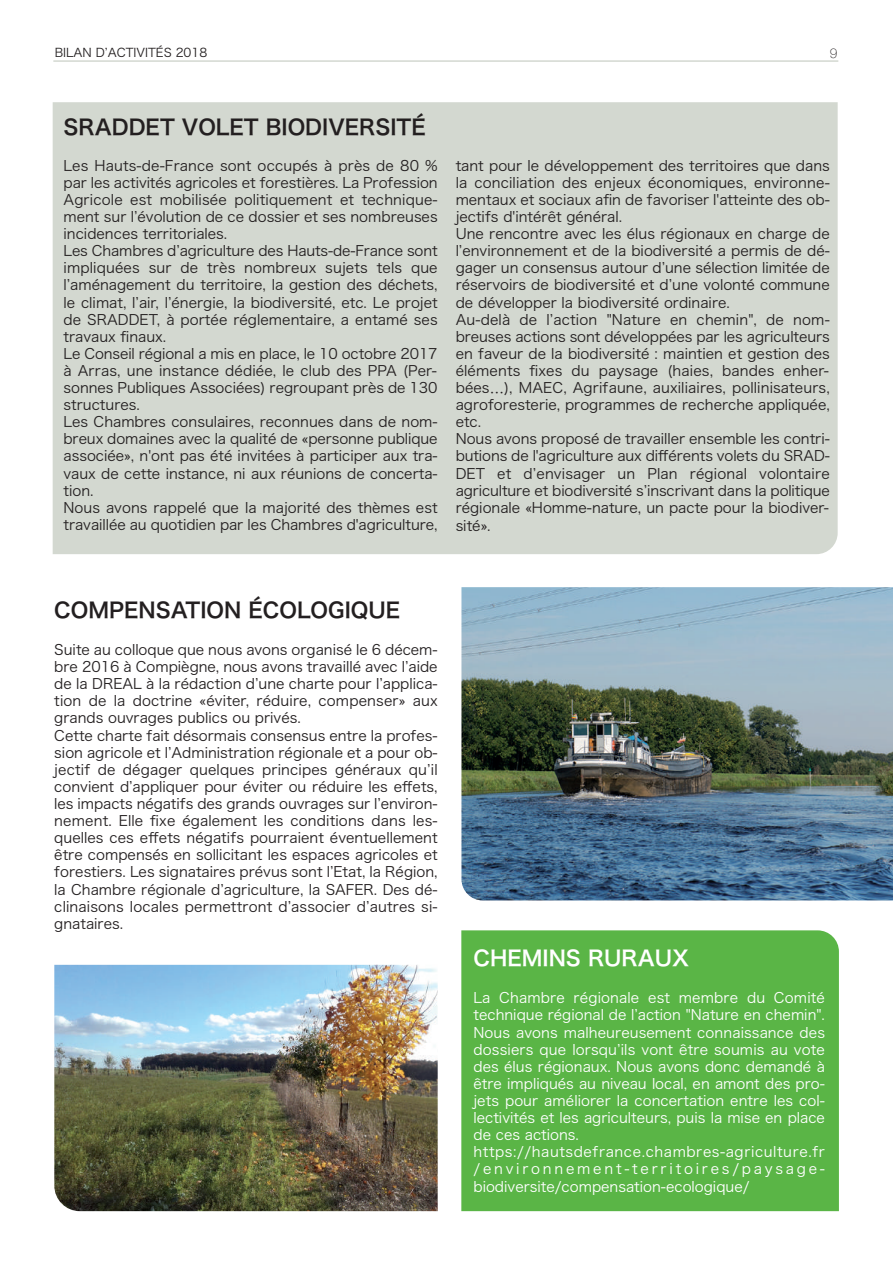
<style>
.page{position:relative;width:893px;height:1263px;background:#fff}
.page>*{position:absolute;margin:0;border:0;box-sizing:border-box;transform-origin:0 0}
.t1{font:21px "Hiragino Sans W6";color:#231f20}
.t2{font:21px "Hiragino Sans W6";color:#fff}
.t3{font:14.25px/17.1px "Hiragino Sans W3";color:#231f20}
.t4{font:14.25px/17.1px "Hiragino Sans W3";letter-spacing:.005em;color:#fff}
.t5{font:100 13.5px "Helvetica Neue";color:#231f20}
.t6{font:12px "Hiragino Sans W3";color:#231f20}
</style>
<div class="page">
<div style="left:53px;top:102px;width:785px;height:452px;background:#d3d8d0"></div>
<hr style="left:53px;top:60px;width:785px;height:2px;background:#d3d8d0">
<div style="left:461px;top:930px;width:378px;height:281px;background:#5ab546"></div>
<img style="left:54px;top:965px;width:384px;height:246px">
<img style="left:461px;top:587px;width:432px;height:313px">
<p class="t6" style="left:55px;top:42px;width:154px">BILAN D’ACTIVITÉS 2018</p>
<p class="t5" style="left:830px;top:45px;width:9px">9</p>
<h1 class="t1" style="left:64px;top:108px;width:364px">SRADDET VOLET BIODIVERSITÉ</h1>
<p class="t3" style="left:64px;top:156px;width:376px">Les Hauts-de-France sont occupés à près de 80 % par les activités agricoles et forestières. La Profession Agricole est mobilisée politiquement et technique&shy;ment sur l’évolution de ce dossier et ses nombreuses incidences territoriales.<br>Les Chambres d’agriculture des Hauts-de-France sont impliquées sur de très nombreux sujets tels que l’aménagement du territoire, la gestion des déchets, le climat, l’air, l’énergie, la biodiversité, etc. Le projet de SRADDET, à portée réglementaire, a entamé ses travaux finaux.<br>Le Conseil régional a mis en place, le 10 octobre 2017 à Arras, une instance dédiée, le club des PPA (Per&shy;sonnes Publiques Associées) regroupant près de 130 structures.<br>Les Chambres consulaires, reconnues dans de nom&shy;breux domaines avec la qualité de «personne publique associée», n'ont pas été invitées à participer aux tra&shy;vaux de cette instance, ni aux réunions de concerta&shy;tion.<br>Nous avons rappelé que la majorité des thèmes est travaillée au quotidien par les Chambres d'agriculture,</p>
<p class="t3" style="left:456px;top:156px;width:376px">tant pour le développement des territoires que dans la conciliation des enjeux économiques, environne&shy;mentaux et sociaux afin de favoriser l'atteinte des ob&shy;jectifs d'intérêt général.<br>Une rencontre avec les élus régionaux en charge de l’environnement et de la biodiversité a permis de dé&shy;gager un consensus autour d’une sélection limitée de réservoirs de biodiversité et d’une volonté commune de développer la biodiversité ordinaire.<br>Au-delà de l’action "Nature en chemin", de nom&shy;breuses actions sont développées par les agriculteurs en faveur de la biodiversité : maintien et gestion des éléments fixes du paysage (haies, bandes enher&shy;bées…), MAEC, Agrifaune, auxiliaires, pollinisateurs, agroforesterie, programmes de recherche appliquée, etc.<br>Nous avons proposé de travailler ensemble les contri&shy;butions de l'agriculture aux différents volets du SRAD-DET et d’envisager un Plan régional volontaire agriculture et biodiversité s’inscrivant dans la politique régionale «Homme-nature, un pacte pour la biodiver&shy;sité».</p>
<h1 class="t1" style="left:54px;top:591px;width:347px">COMPENSATION ÉCOLOGIQUE</h1>
<p class="t3" style="left:54px;top:640px;width:385px">Suite au colloque que nous avons organisé le 6 décem&shy;bre 2016 à Compiègne, nous avons travaillé avec l’aide de la DREAL à la rédaction d’une charte pour l’applica&shy;tion de la doctrine «éviter, réduire, compenser» aux grands ouvrages publics ou privés.<br>Cette charte fait désormais consensus entre la profes&shy;sion agricole et l’Administration régionale et a pour ob&shy;jectif de dégager quelques principes généraux qu’il convient d’appliquer pour éviter ou réduire les effets, les impacts négatifs des grands ouvrages sur l’environ&shy;nement. Elle fixe également les conditions dans les&shy;quelles ces effets négatifs pourraient éventuellement être compensés en sollicitant les espaces agricoles et forestiers. Les signataires prévus sont l’Etat, la Région, la Chambre régionale d’agriculture, la SAFER. Des dé&shy;clinaisons locales permettront d’associer d’autres si&shy;gnataires.</p>
<h1 class="t2" style="left:473px;top:939px;width:217px">CHEMINS RURAUX</h1>
<p class="t4" style="left:473px;top:988px;width:353px">La Chambre régionale est membre du Comité technique régional de l’action "Nature en chemin".<br>Nous avons malheureusement connaissance des dossiers que lorsqu’ils vont être soumis au vote des élus régionaux. Nous avons donc demandé à être impliqués au niveau local, en amont des pro&shy;jets pour améliorer la concertation entre les col&shy;lectivités et les agriculteurs, puis la mise en place de ces actions. https://hautsdefrance.chambres-agriculture.fr /environnement-territoires/paysage&shy;biodiversite/compensation-ecologique/</p>
</div>
